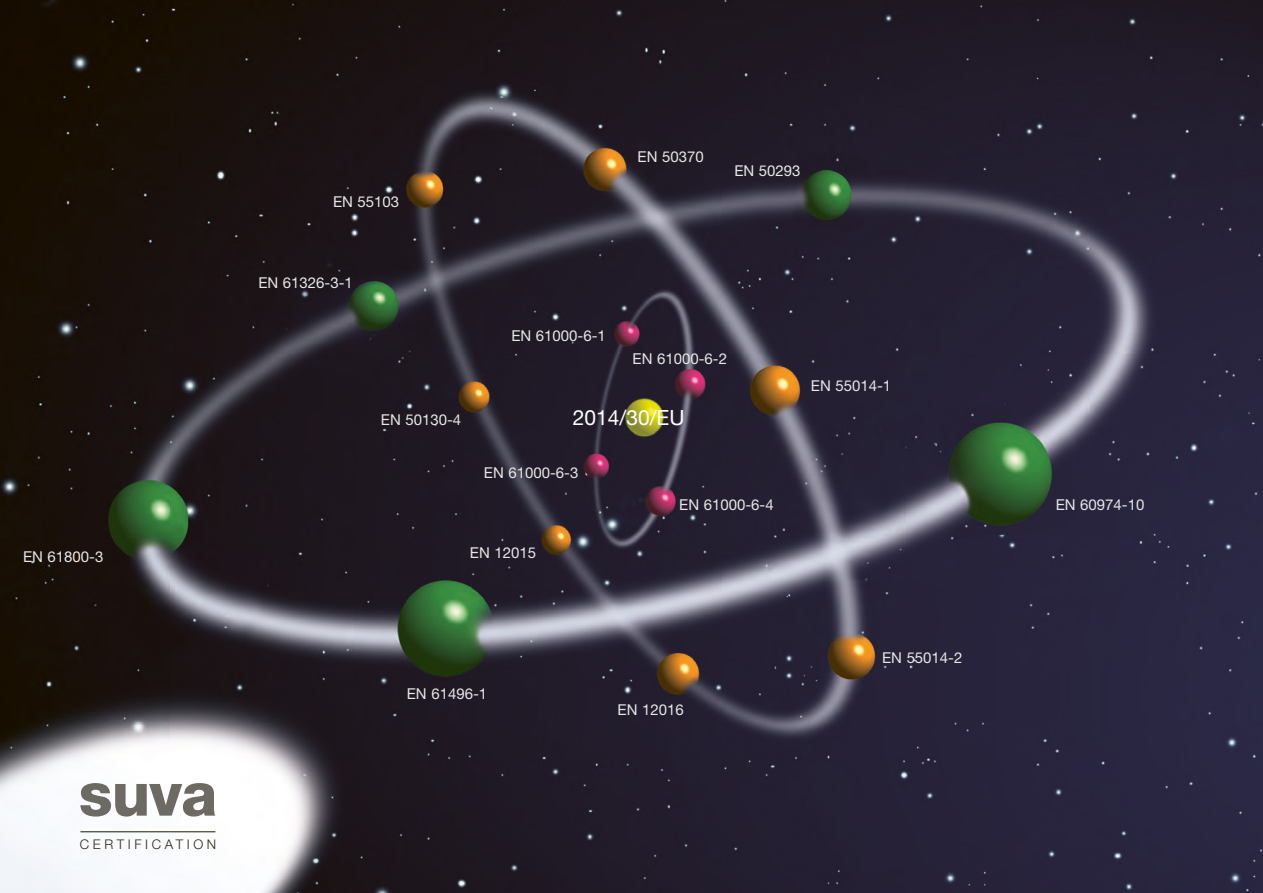
<style>
.page{position:relative;width:1263px;height:893px;background:#fff}
.page>*{position:absolute;margin:0;border:0;box-sizing:border-box;transform-origin:0 0}
.t1{font:21px "Helvetica Neue LT Std";color:#fff}
.t2{font:15px "Helvetica Neue LT Std";color:#e7e7e7}
.t3{font:300 13.35px "Helvetica Neue";letter-spacing:.27em;color:#2f2912}
.s1{color:#fde8db}
</style>
<div class="page">
<img style="left:0;top:0;width:1263px;height:893px">
<hr style="left:81px;top:831px;width:134px;height:1px;background:#2f2912">
<svg style="left:80px;top:783px;width:135px;height:33px"></svg>
<p class="t2" style="left:23px;top:548px;width:82px">EN 618<span class="s1">0</span>0-3</p>
<p class="t2" style="left:333px;top:193px;width:68px">EN 55103</p>
<p class="t2" style="left:638px;top:148px;width:68px">EN 50370</p>
<p class="t2" style="left:734px;top:162px;width:68px">EN 50293</p>
<p class="t2" style="left:258px;top:273px;width:96px">EN 61326-3-1</p>
<p class="t2" style="left:511px;top:327px;width:96px">EN 61000-6-1</p>
<p class="t2" style="left:632px;top:349px;width:96px">EN 61000-6-2</p>
<p class="t2" style="left:381px;top:410px;width:82px">EN 50130-4</p>
<h1 class="t1" style="left:573px;top:404px;width:113px">2014/30/EU</h1>
<p class="t2" style="left:484px;top:463px;width:96px">EN 61000-6-3</p>
<p class="t2" style="left:470px;top:544px;width:68px">EN 12015</p>
<p class="t2" style="left:679px;top:496px;width:96px">EN 61000-6-4</p>
<p class="t2" style="left:811px;top:377px;width:82px">EN 55014-1</p>
<p class="t2" style="left:407px;top:685px;width:82px">EN 61496-1</p>
<p class="t2" style="left:618px;top:700px;width:68px">EN 12016</p>
<p class="t2" style="left:882px;top:649px;width:82px">EN 55014-2</p>
<p class="t3" style="left:80px;top:836px;width:138px">CERTIFICATION</p>
<p class="t2" style="left:1056px;top:496px;width:90px">EN 60974-10</p>
</div>
